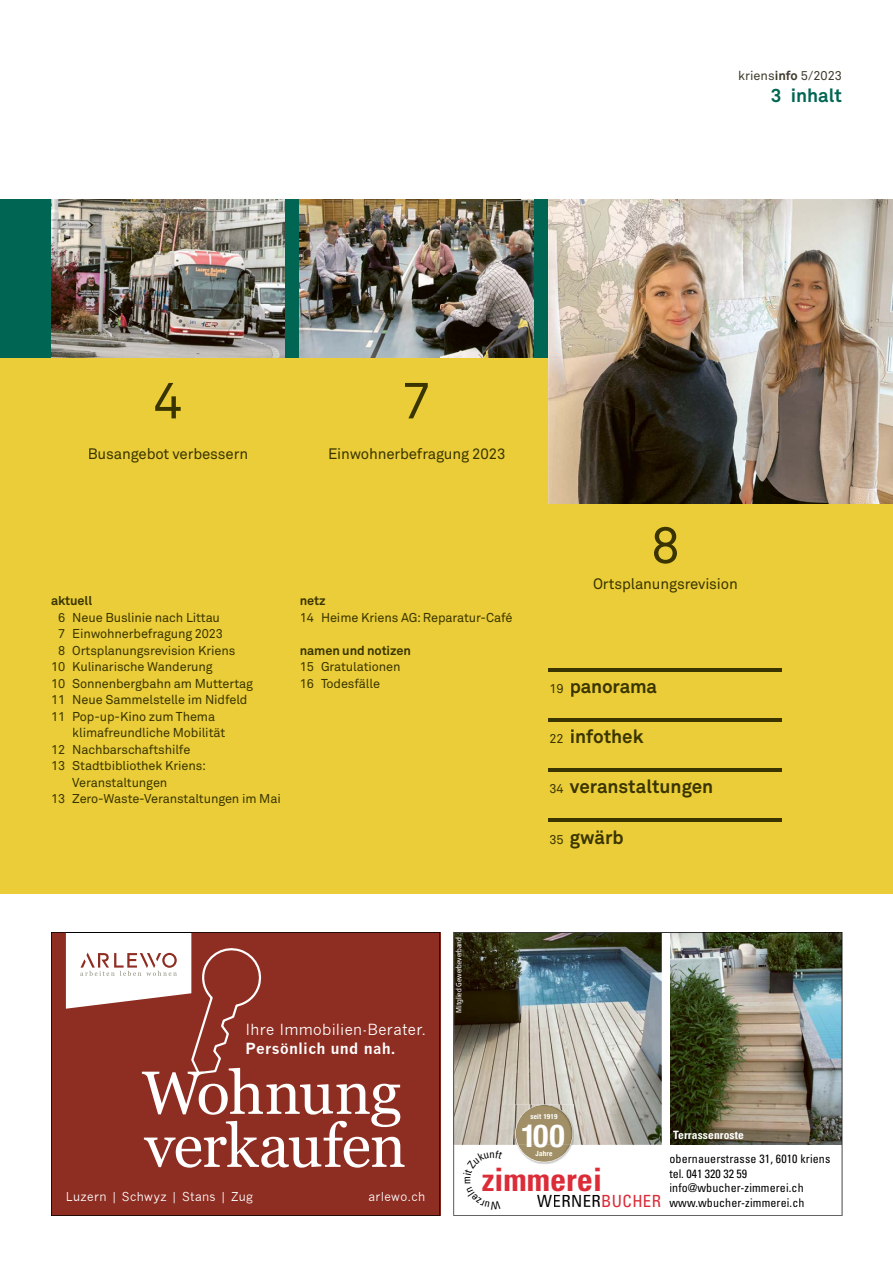
<style>
.page{position:relative;width:893px;height:1263px;background:#fff}
.page>*{position:absolute;margin:0;border:0;box-sizing:border-box;transform-origin:0 0}
.t1{font:60.9px/53.1px "Georgia";letter-spacing:-.02em;color:#fff}
.t2{font:51px "Akkurat Pro";color:#3a3500}
.t3{font:700 condensed 32.25px "Univers";color:#db2c38}
.t4{font:700 condensed 31.8px "Helvetica Neue";color:#fff}
.t5{font:700 18.75px "Akkurat Pro";color:#3a3500}
.t6{font:700 18.75px "Akkurat Pro";color:#006653}
.t7{font:condensed 16.8px "Univers";letter-spacing:.025em;color:#000}
.t8{font:15px "Akkurat Pro";letter-spacing:-.01em;color:#3a3500}
.t9{font:15px "News Gothic";letter-spacing:.02em;color:#fff}
.t10{font:700 15px "News Gothic";letter-spacing:.015em;color:#fff}
.t11{font:12.75px/16.5px "Akkurat Pro";letter-spacing:-.01em;color:#3a3500}
.t12{font:700 12.75px "Akkurat Pro";letter-spacing:-.01em;color:#3a3500}
.t13{font:12.75px "Akkurat Pro";color:#3e3a2c}
.t14{font:condensed 12px/14.5px "Univers";letter-spacing:.01em;color:#000}
.t15{font:12px "News Gothic";letter-spacing:.03em;color:#fff}
.t16{font:700 condensed 11.55px "Univers";letter-spacing:.01em;color:#fff}
.t17{font:condensed 7.65px "Frutiger";color:#fff}
.t18{font:700 condensed 7.2px "Helvetica Neue";letter-spacing:.025em;color:#fff}
.s1{font-weight:700}
.s2{font-weight:400;font-size:12.75px}
.s3{color:#db2c38}
</style>
<div class="page">
<div style="left:0;top:199px;width:893px;height:159px;background:#006653"></div>
<div style="left:0;top:358px;width:893px;height:535px;background:#eacd38"></div>
<svg style="left:51px;top:932px;width:389px;height:284px;background:#953d33"></svg>
<hr style="left:66px;top:932px;width:125px;height:1px;background:#000">
<svg style="left:454px;top:933px;width:388px;height:282px"></svg>
<img style="left:671px;top:932px;width:171px;height:213px">
<img style="left:453px;top:932px;width:209px;height:213px">
<img style="left:549px;top:199px;width:344px;height:304px">
<img style="left:300px;top:199px;width:234px;height:159px">
<img style="left:51px;top:199px;width:234px;height:159px">
<hr style="left:549px;top:668px;width:233px;height:4px;background:#3a3500">
<hr style="left:549px;top:718px;width:233px;height:4px;background:#3a3500">
<hr style="left:549px;top:768px;width:233px;height:4px;background:#3a3500">
<hr style="left:549px;top:818px;width:233px;height:4px;background:#3a3500">
<svg style="left:463px;top:1150px;width:40px;height:60px"></svg>
<p class="t13" style="left:738px;top:68px;width:105px">kriens<span class="s1">info</span> 5/2023</p>
<h3 class="t6" style="left:771px;top:84px;width:73px">3 inhalt</h3>
<h2 class="t2" style="left:154px;top:371px;width:30px">4</h2>
<p class="t8" style="left:88px;top:445px;width:162px">Busangebot verbessern</p>
<h2 class="t2" style="left:402px;top:371px;width:30px">7</h2>
<p class="t8" style="left:328px;top:445px;width:179px">Einwohnerbefragung 2023</p>
<p class="t12" style="left:51px;top:593px;width:43px">aktuell</p>
<p class="t11" style="left:58px;top:609px;width:163px">6 Neue Buslinie nach Littau</p>
<p class="t11" style="left:58px;top:626px;width:167px">7 Einwohnerbefragung 2023</p>
<p class="t11" style="left:58px;top:642px;width:179px">8 Ortsplanungsrevision Kriens</p>
<p class="t11" style="left:51px;top:659px;width:163px">10 Kulinarische Wanderung</p>
<p class="t11" style="left:51px;top:675px;width:203px">10 Sonnenbergbahn am Muttertag</p>
<p class="t11" style="left:51px;top:692px;width:198px">11 Neue Sammelstelle im Nidfeld</p>
<p class="t11" style="left:51px;top:708px;width:166px">11 Pop-up-Kino zum Thema</p>
<p class="t11" style="left:72px;top:725px;width:154px">klima freundliche Mobilität</p>
<p class="t11" style="left:51px;top:741px;width:141px">12 Nachbarschaftshilfe</p>
<p class="t11" style="left:51px;top:758px;width:157px">13 Stadtbibliothek Kriens:</p>
<p class="t11" style="left:72px;top:774px;width:97px">Veranstaltungen</p>
<p class="t11" style="left:51px;top:791px;width:231px">13 Zero-Waste-Veranstaltungen im Mai</p>
<p class="t12" style="left:300px;top:593px;width:27px">netz</p>
<p class="t11" style="left:300px;top:609px;width:214px">14 Heime Kriens AG: Reparatur-Café</p>
<p class="t12" style="left:300px;top:642px;width:113px">namen und notizen</p>
<p class="t11" style="left:300px;top:659px;width:102px">15 Gratulationen<br>16 Todesfälle</p>
<p class="t17" style="left:454px;top:1013px;width:77px;rotate:-90deg">Mitglied Gewerbeverband</p>
<h2 class="t2" style="left:651px;top:515px;width:30px">8</h2>
<p class="t8" style="left:593px;top:575px;width:146px">Ortsplanungsrevision</p>
<h3 class="t5" style="left:549px;top:675px;width:109px"><span class="s2">19</span> panorama</h3>
<h3 class="t5" style="left:549px;top:725px;width:96px"><span class="s2">22</span> infothek</h3>
<h3 class="t5" style="left:549px;top:775px;width:165px"><span class="s2">34</span> veranstaltungen</h3>
<h3 class="t5" style="left:549px;top:825px;width:76px"><span class="s2">35</span> gwärb</h3>
<p class="t9" style="left:246px;top:1020px;width:182px">Ihre Immobilien-Berater.</p>
<p class="t10" style="left:246px;top:1039px;width:152px">Persönlich und nah.</p>
<h1 class="t1" style="left:142px;top:1064px;width:265px">Wohnung verkaufen</h1>
<p class="t15" style="left:66px;top:1190px;width:189px">Luzern | Schwyz | Stans | Zug</p>
<p class="t15" style="left:368px;top:1190px;width:58px">arlewo.ch</p>
<p class="t18" style="left:530px;top:1112px;width:29px">seit 1919</p>
<p class="t18" style="left:536px;top:1149px;width:18px">Jahre</p>
<h3 class="t4" style="left:521px;top:1116px;width:45px">100</h3>
<h3 class="t3" style="left:482px;top:1159px;width:122px">zimmerei</h3>
<h3 class="t7" style="left:537px;top:1190px;width:125px">WERNER<span class="s3">BUCHER</span></h3>
<p class="t16" style="left:673px;top:1127px;width:72px">Terrassenroste</p>
<p class="t14" style="left:669px;top:1151px;width:162px">obernauerstrasse 31, 6010 kriens tel. 041 320 32 59 info@wbucher-zimmerei.ch www.wbucher-zimmerei.ch</p>
</div>
